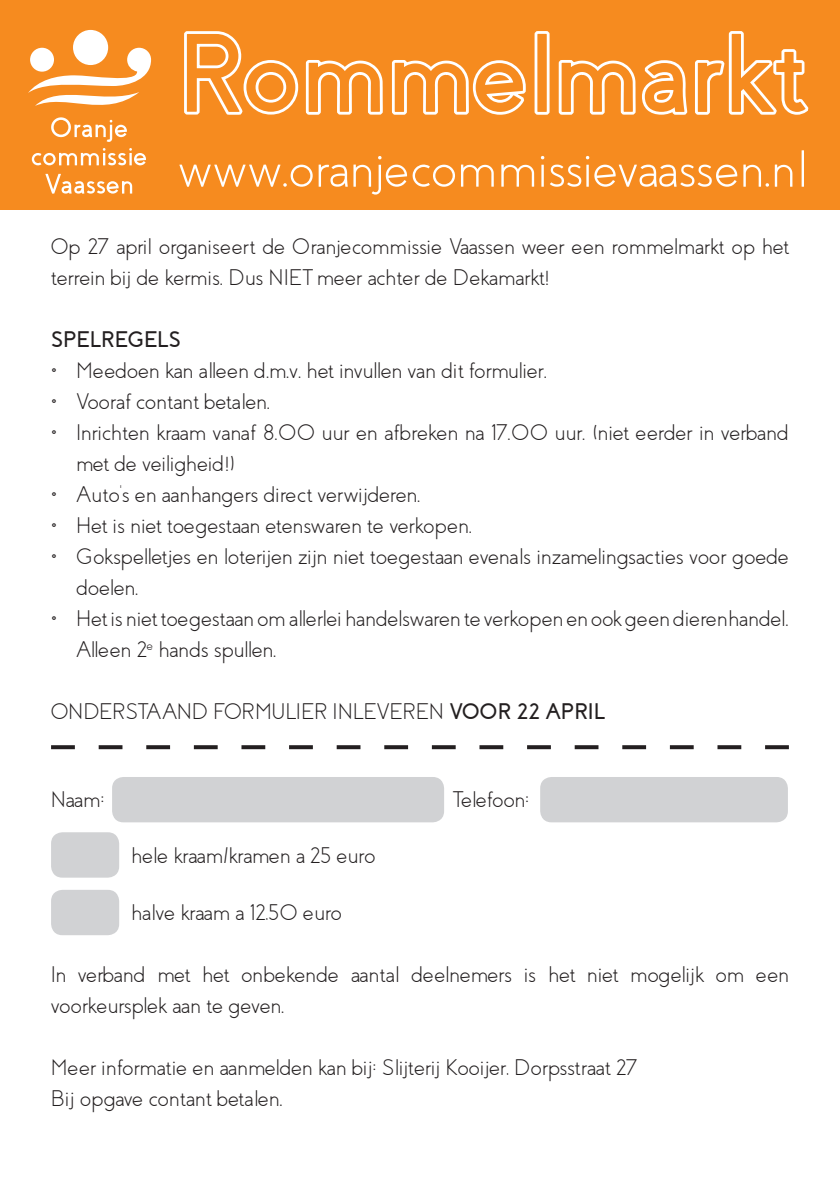
<style>
.page{position:relative;width:840px;height:1191px;background:#fff}
.page>*{position:absolute;margin:0;border:0;box-sizing:border-box;transform-origin:0 0}
.t1{font:700 111.4px "Coves";color:#f68b1f}
.t2{font:300 52px "Coves";color:#fff}
.t3{font:300 22.6px/31px "Coves";color:#231f20}
.t4{font:300 22.6px "Coves";letter-spacing:.025em;color:#231f20}
.t5{font:700 22.6px "Coves";color:#231f20}
.s1{font-weight:700}
</style>
<div class="page">
<div style="left:0;top:0;width:839px;height:210px;background:#f68b1f"></div>
<svg style="left:45px;top:174px;width:87px;height:20px"></svg>
<svg style="left:32px;top:148px;width:114px;height:17px"></svg>
<svg style="left:51px;top:117px;width:76px;height:25px"></svg>
<svg style="left:28px;top:30px;width:123px;height:76px"></svg>
<svg style="left:184px;top:31px;width:342px;height:84px"></svg>
<div style="left:534px;top:31px;width:15px;height:84px;border:6px solid #fff"></div>
<svg style="left:558px;top:31px;width:249px;height:84px"></svg>
<div style="left:112px;top:777px;width:332px;height:45px;background:#d1d2d4;border-radius:11px"></div>
<div style="left:540px;top:777px;width:247px;height:45px;background:#d1d2d4;border-radius:11px"></div>
<div style="left:51px;top:832px;width:68px;height:45px;background:#d1d2d4;border-radius:11px"></div>
<div style="left:51px;top:890px;width:68px;height:45px;background:#d1d2d4;border-radius:11px"></div>
<svg style="left:51px;top:745px;width:737px;height:4px"></svg>
<h1 class="t1" style="left:177px;top:10px;width:632px">Rommelmarkt</h1>
<h2 class="t2" style="left:179px;top:138px;width:629px">www.oranjecommissievaassen.nl</h2>
<p class="t3" style="left:51px;top:231px;width:739px">Op 27 april organiseert de Oranjecommissie Vaassen weer een rommelmarkt op het terrein bij de kermis. Dus NIET meer achter de Dekamarkt!</p>
<p class="t5" style="left:51px;top:326px;width:131px">SPELREGELS</p>
<p class="t3" style="left:51px;top:355px;width:497px">• Meedoen kan alleen d.m.v. het invullen van dit formulier.</p>
<p class="t4" style="left:51px;top:388px;width:220px">• Vooraf contant betalen.</p>
<p class="t3" style="left:76px;top:417px;width:713px;text-indent:-25px">• Inrichten kraam vanaf 8.00 uur en afbreken na 17.00 uur. (niet eerder in verband met de veiligheid!)</p>
<p class="t3" style="left:51px;top:479px;width:371px">• Auto’s en aanhangers direct verwijderen.</p>
<p class="t3" style="left:51px;top:510px;width:422px">• Het is niet toegestaan etenswaren te verkopen.</p>
<p class="t3" style="left:76px;top:541px;width:713px;text-indent:-25px">• Gokspelletjes en loterijen zijn niet toegestaan evenals inzamelingsacties voor goede doelen.</p>
<p class="t3" style="left:76px;top:603px;width:713px;text-indent:-25px">• Het is niet toegestaan om allerlei handelswaren te verkopen en ook geen dierenhandel.<br>Alleen 2<sup>e</sup> hands spullen.</p>
<p class="t4" style="left:51px;top:698px;width:555px">ONDERSTAAND FORMULIER INLEVEREN <span class="s1">VOOR 22 APRIL</span></p>
<p class="t3" style="left:51px;top:784px;width:55px">Naam:</p>
<p class="t3" style="left:453px;top:784px;width:78px">Telefoon:</p>
<p class="t3" style="left:131px;top:840px;width:245px">hele kraam/kramen a 25 euro</p>
<p class="t3" style="left:131px;top:896px;width:211px">halve kraam a 12,50 euro</p>
<p class="t3" style="left:51px;top:958px;width:738px">In verband met het onbekende aantal deelnemers is het niet mogelijk om een voorkeursplek aan te geven.</p>
<p class="t3" style="left:51px;top:1051px;width:587px">Meer informatie en aanmelden kan bij: Slijterij Kooijer, Dorpsstraat 27<br>Bij opgave contant betalen.</p>
</div>
